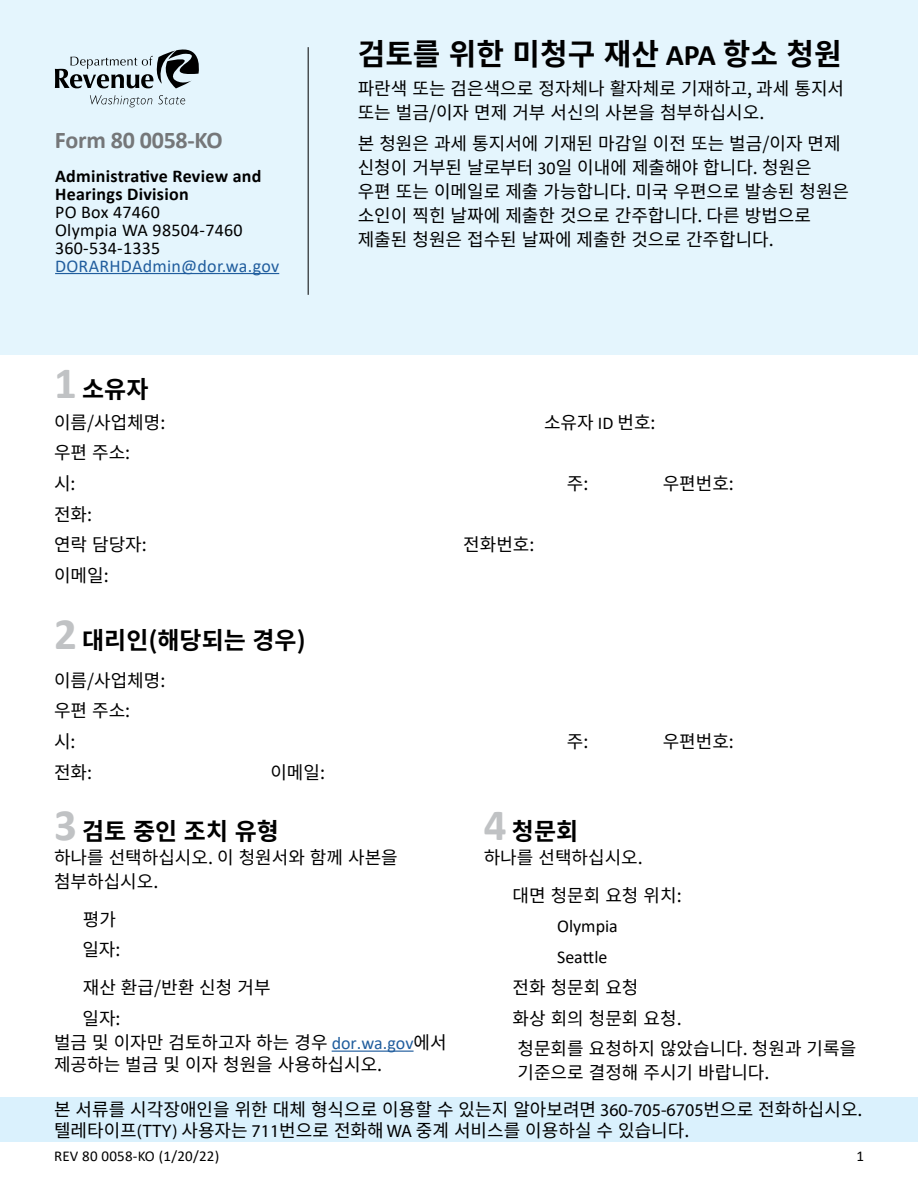
<style>
.page{position:relative;width:918px;height:1188px;background:#fff}
.page>*{position:absolute;margin:0;border:0;box-sizing:border-box;transform-origin:0 0}
.Heading_1__Title_of_form{font:700 30px "Noto Sans CJ Kkr";color:#000}
.Heading_2{font:700 24px "Noto Sans CJ Kkr";color:#000}
.Form_number_at_top{font:700 24px "Calibri";letter-spacing:-.01em;color:#757779}
.Normal__P{font:18px/24px "Noto Sans CJ Kkr";color:#000}
.Normal__P-2{font:18px "Calibri";letter-spacing:.015em;color:#000}
.Normal__P-3{font:700 18px/18px "Calibri";letter-spacing:.015em;color:#000}
.Normal__P-4{font:18px "Calibri";letter-spacing:.015em;color:#215e9e}
.t1{font:15px "Calibri";letter-spacing:.015em;color:#000}
.s1{font-family:"Calibri"}
.s2{font-family:"Calibri";font-size:45px;color:#c0c2c4}
.s3{font-family:"Calibri";color:#215e9e}
.s4{font-family:"Myriad Pro"}
</style>
<div class="page">
<hr style="left:332px;top:1051px;width:82px;height:1px;background:#215e9e">
<div style="left:0;top:0;width:918px;height:354px;background:#e4f5fd"></div>
<svg style="left:90px;top:95px;width:62px;height:12px"></svg>
<svg style="left:158px;top:95px;width:27px;height:9px"></svg>
<svg style="left:55px;top:49px;width:144px;height:39px"></svg>
<hr style="left:308px;top:47px;width:1px;height:248px;background:#000">
<div style="left:0;top:1097px;width:918px;height:44px;background:#daf1fd"></div>
<hr style="left:55px;top:273px;width:224px;height:1px;background:#215e9e">
<p class="Form_number_at_top" style="left:55px;top:123px;width:169px">Form 80 0058-KO</p>
<p class="Normal__P-3" style="left:55px;top:166px;width:208px">Administrative Review and<br>Hearings Division</p>
<p class="Normal__P-2" style="left:55px;top:199px;width:106px">PO Box 47460</p>
<p class="Normal__P-2" style="left:55px;top:217px;width:189px">Olympia WA 98504-7460</p>
<p class="Normal__P-2" style="left:55px;top:235px;width:107px">360-534-1335</p>
<p class="Normal__P-4" style="left:55px;top:253px;width:226px">DORARHDAdmin@dor.wa.gov</p>
<h1 class="Heading_1__Title_of_form" style="left:358px;top:37px;width:485px">검토를 위한 미청구 재산 <span class="s1">APA</span> 항소 청원</h1>
<p class="Normal__P" style="left:358px;top:77px;width:488px">파란색 또는 검은색으로 정자체나 활자체로 기재하고, 과세 통지서 또는 벌금/이자 면제 거부 서신의 사본을 첨부하십시오.</p>
<p class="Normal__P" style="left:358px;top:132px;width:493px">본 청원은 과세 통지서에 기재된 마감일 이전 또는 벌금/이자 면제 신청이 거부된 날로부터 <span class="s1">30</span>일 이내에 제출해야 합니다. 청원은 우편 또는 이메일로 제출 가능합니다. 미국 우편으로 발송된 청원은 소인이 찍힌 날짜에 제출한 것으로 간주합니다. 다른 방법으로 제출된 청원은 접수된 날짜에 제출한 것으로 간주합니다.</p>
<h2 class="Heading_2" style="left:54px;top:376px;width:96px"><span class="s2">1</span> 소유자</h2>
<p class="Normal__P" style="left:54px;top:411px;width:113px">이름/사업체명:</p>
<p class="Normal__P" style="left:544px;top:411px;width:113px">소유자 <span class="s1">ID</span> 번호:</p>
<p class="Normal__P" style="left:54px;top:441px;width:78px">우편 주소:</p>
<p class="Normal__P" style="left:54px;top:472px;width:23px">시:</p>
<p class="Normal__P" style="left:567px;top:472px;width:23px">주:</p>
<p class="Normal__P" style="left:663px;top:472px;width:73px">우편번호:</p>
<p class="Normal__P" style="left:54px;top:502px;width:40px">전화:</p>
<p class="Normal__P" style="left:54px;top:533px;width:94px">연락 담당자:</p>
<p class="Normal__P" style="left:463px;top:533px;width:73px">전화번호:</p>
<p class="Normal__P" style="left:54px;top:564px;width:56px">이메일:</p>
<h2 class="Heading_2" style="left:54px;top:627px;width:253px"><span class="s2">2</span> 대리인(해당되는 경우)</h2>
<p class="Normal__P" style="left:54px;top:668px;width:113px">이름/사업체명:</p>
<p class="Normal__P" style="left:54px;top:699px;width:78px">우편 주소:</p>
<p class="Normal__P" style="left:54px;top:730px;width:23px">시:</p>
<p class="Normal__P" style="left:567px;top:730px;width:23px">주:</p>
<p class="Normal__P" style="left:663px;top:730px;width:73px">우편번호:</p>
<p class="Normal__P" style="left:54px;top:760px;width:40px">전화:</p>
<p class="Normal__P" style="left:270px;top:760px;width:56px">이메일:</p>
<h2 class="Heading_2" style="left:54px;top:818px;width:227px"><span class="s2">3</span> 검토 중인 조치 유형</h2>
<p class="Normal__P" style="left:54px;top:846px;width:345px">하나를 선택하십시오. 이 청원서와 함께 사본을 첨부하십시오.</p>
<p class="Normal__P" style="left:83px;top:907px;width:35px">평가</p>
<p class="Normal__P" style="left:82px;top:938px;width:40px">일자:</p>
<p class="Normal__P" style="left:83px;top:976px;width:189px">재산 환급/반환 신청 거부</p>
<p class="Normal__P" style="left:82px;top:1006px;width:40px">일자:</p>
<p class="Normal__P" style="left:54px;top:1032px;width:394px;line-height:21.6px">벌금 및 이자만 검토하고자 하는 경우 <span class="s3">dor.wa.gov</span>에서 제공하는 벌금 및 이자 청원을 사용하십시오.</p>
<h2 class="Heading_2" style="left:484px;top:818px;width:96px"><span class="s2">4</span> 청문회</h2>
<p class="Normal__P" style="left:484px;top:846px;width:161px">하나를 선택하십시오.</p>
<p class="Normal__P" style="left:513px;top:883px;width:171px">대면 청문회 요청 위치:</p>
<p class="Normal__P-2" style="left:557px;top:914px;width:62px">Olympia</p>
<p class="Normal__P-2" style="left:557px;top:945px;width:52px">Seattle</p>
<p class="Normal__P" style="left:513px;top:976px;width:127px">전화 청문회 요청</p>
<p class="Normal__P" style="left:513px;top:1006px;width:171px">화상 회의 청문회 요청.</p>
<p class="Normal__P" style="left:518px;top:1037px;width:340px">청문회를 요청하지 않았습니다. 청원과 기록을 기준으로 결정해 주시기 바랍니다.</p>
<p class="Normal__P" style="left:54px;top:1100px;width:810px;line-height:21px">본 서류를 시각장애인을 위한 대체 형식으로 이용할 수 있는지 알아보려면 <span class="s4">360-705-6705</span>번으로 전화하십시오. 텔레타이프<span class="s4">(TTY)</span> 사용자는 <span class="s4">711</span>번으로 전화해 <span class="s4">WA</span> 중계 서비스를 이용하실 수 있습니다.</p>
<p class="t1" style="left:54px;top:1145px;width:167px">REV 80 0058-KO (1/20/22)</p>
<p class="t1" style="left:856px;top:1145px;width:9px">1</p>
</div>
